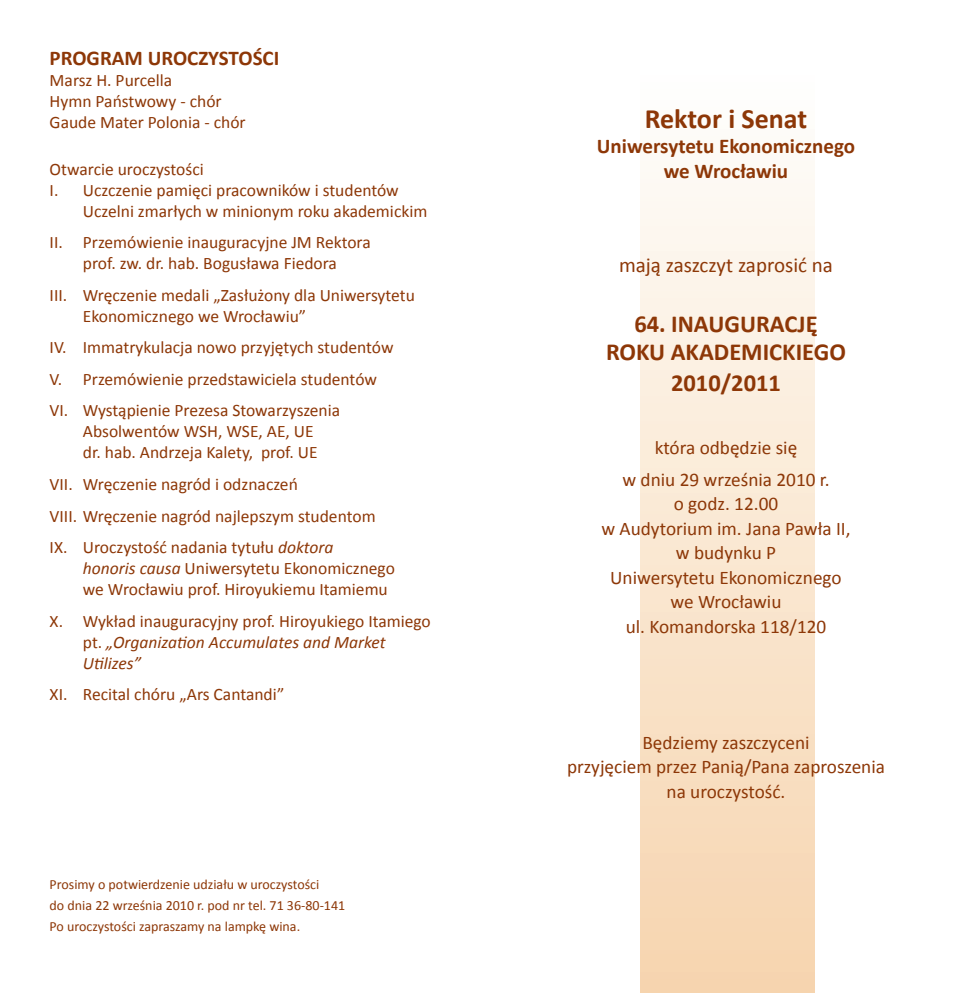
<style>
.page{position:relative;width:968px;height:993px;background:#fff}
.page>*{position:absolute;margin:0;border:0;box-sizing:border-box;transform-origin:0 0}
.t1{font:700 28px "Calibri";color:#8d3707}
.t2{font:700 24.5px/28px "Calibri";color:#8d3707;text-align:center}
.t3{font:700 21px/24.5px "Calibri";color:#8d3707;text-align:center}
.t4{font:21px "Calibri";color:#8d3707}
.t5{font:19.25px/24.5px "Calibri";color:#8d3707;text-align:center}
.t6{font:17.5px/21px "Calibri";color:#8d3707}
.t7{font:14px/21px "Calibri";color:#8d3707}
.s1{font-style:italic}
</style>
<div class="page">
<div style="left:640px;top:74px;width:174px;height:918px;background:linear-gradient(to bottom,#fefefc,#f6d4ad)"></div>
<p class="t3" style="left:50px;top:45px;width:231px">PROGRAM UROCZYSTOŚCI</p>
<p class="t6" style="left:50px;top:69px;width:197px">Marsz H. Purcella<br>Hymn Państwowy - chór<br>Gaude Mater Polonia - chór</p>
<p class="t6" style="left:50px;top:157px;width:156px">Otwarcie uroczystości</p>
<p class="t6" style="left:50px;top:178px;width:350px">I. Uczczenie pamięci pracowników i studentów</p>
<p class="t6" style="left:83px;top:199px;width:346px">Uczelni zmarłych w minionym roku akademickim</p>
<p class="t6" style="left:50px;top:231px;width:322px;text-align:center">II. Przemówienie inauguracyjne JM Rektora prof. zw. dr. hab. Bogusława Fiedora</p>
<p class="t6" style="left:83px;top:283px;width:333px;text-indent:-33px">III. Wręczenie medali „Zasłużony dla Uniwersytetu<br>Ekonomicznego we Wrocławiu”</p>
<p class="t6" style="left:50px;top:331px;width:345px;line-height:31.5px">IV. Immatrykulacja nowo przyjętych studentów<br>V. Przemówienie przedstawiciela studentów<br>VI. Wystąpienie Prezesa Stowarzyszenia</p>
<p class="t6" style="left:83px;top:420px;width:236px">Absolwentów WSH, WSE, AE, UE dr. hab. Andrzeja Kalety, prof. UE</p>
<p class="t6" style="left:50px;top:467px;width:327px;line-height:31.5px">VII. Wręczenie nagród i odznaczeń<br>VIII. Wręczenie nagród najlepszym studentom<br>IX. Uroczystość nadania tytułu <span class="s1">doktora</span></p>
<p class="t6" style="left:83px;top:556px;width:313px"><span class="s1">honoris causa</span> Uniwersytetu Ekonomicznego we Wrocławiu prof. Hiroyukiemu Itamiemu</p>
<p class="t6" style="left:83px;top:609px;width:349px;text-indent:-33px">X. Wykład inauguracyjny prof. Hiroyukiego Itamiego pt. <span class="s1">„Organization Accumulates and Market<br>Utilizes”</span></p>
<p class="t6" style="left:50px;top:682px;width:236px">XI. Recital chóru „Ars Cantandi”</p>
<p class="t7" style="left:50px;top:873px;width:297px">Prosimy o potwierdzenie udziału w uroczystości<br>do dnia 22 września 2010 r. pod nr tel. 71 36-80-141<br>Po uroczystości zapraszamy na lampkę wina.</p>
<h1 class="t1" style="left:644px;top:102px;width:164px">Rektor i Senat</h1>
<p class="t3" style="left:596px;top:133px;width:260px">Uniwersytetu Ekonomicznego we Wrocławiu</p>
<p class="t4" style="left:619px;top:252px;width:215px">mają zaszczyt zaprosić na</p>
<h2 class="t2" style="left:606px;top:308px;width:241px">64. INAUGURACJĘ<br>ROKU AKADEMICKIEGO</h2>
<h2 class="t2" style="left:671px;top:368px;width:111px">2010/2011</h2>
<p class="t5" style="left:622px;top:431px;width:208px;line-height:31.5px">która odbędzie się<br>w dniu 29 września 2010 r.</p>
<p class="t5" style="left:601px;top:490px;width:250px">o godz. 12.00<br>w Audytorium im. Jana Pawła II, w budynku P<br>Uniwersytetu Ekonomicznego we Wrocławiu<br>ul. Komandorska 118/120</p>
<p class="t5" style="left:567px;top:728px;width:319px">Będziemy zaszczyceni<br>przyjęciem przez Panią/Pana zaproszenia na uroczystość.</p>
</div>
